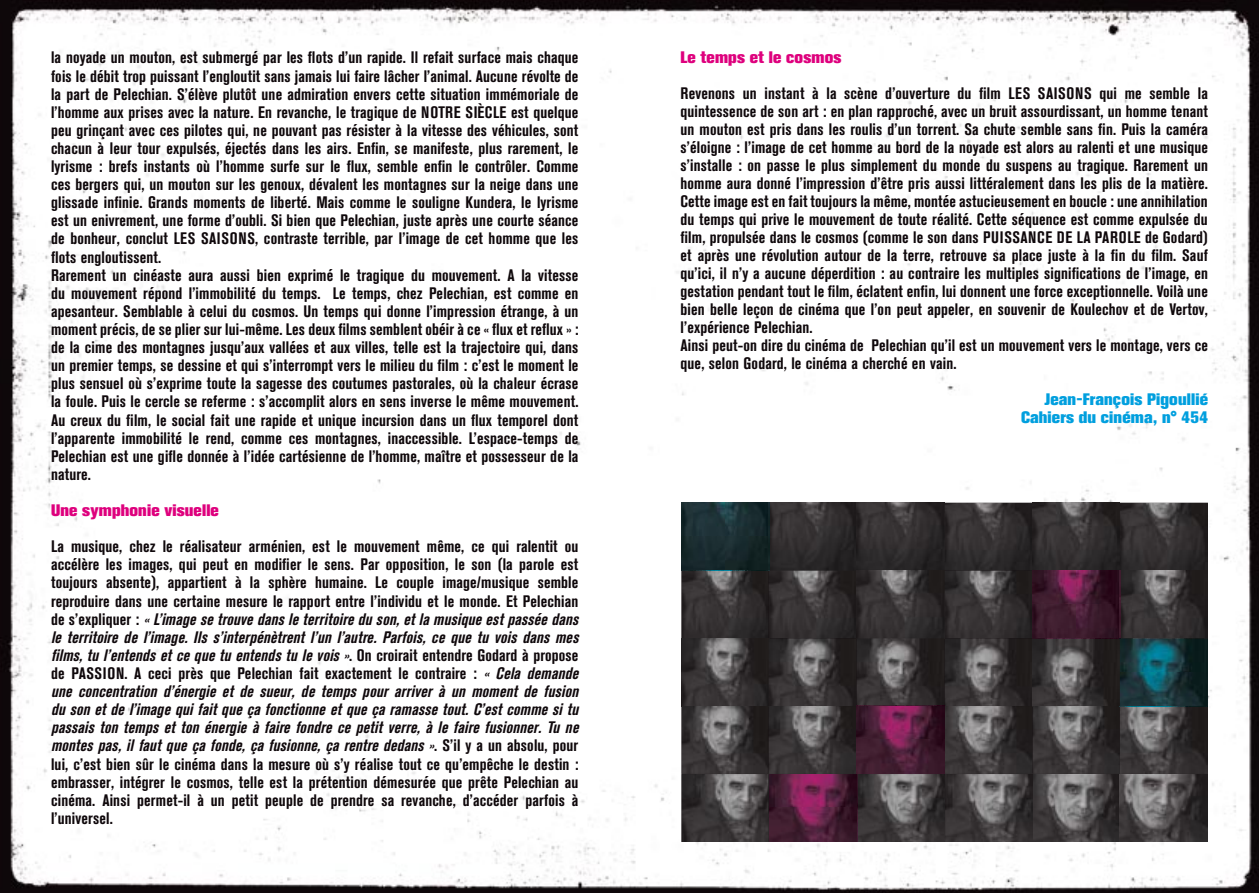
<style>
.page{position:relative;width:1259px;height:893px;background:#fff}
.page>*{position:absolute;margin:0;border:0;box-sizing:border-box;transform-origin:0 0}
.t1{font:700 condensed 16.5px/18.1px "Akzidenz Grotesk BE";letter-spacing:.01em;color:#0f080b}
.t2{font:800 16.5px/18px "Akzidenz Grotesk BE";letter-spacing:.01em;color:#009fde;text-align:right}
.t3{font:800 16.5px "Akzidenz Grotesk BE";letter-spacing:.01em;color:#de007d}
.s1{font-style:italic}
</style>
<div class="page">
<img style="left:0;top:0;width:1259px;height:893px">
<img style="left:681px;top:503px;width:527px;height:271px">
<img style="left:681px;top:774px;width:88px;height:68px">
<img style="left:857px;top:774px;width:351px;height:68px">
<img style="left:857px;top:706px;width:87px;height:68px">
<img style="left:856px;top:706px;width:1px;height:136px">
<img style="left:769px;top:774px;width:87px;height:68px">
<p class="t1" style="left:51px;top:49px;width:529px">la noyade un mouton, est submergé par les flots d’un rapide. Il refait surface mais chaque fois le débit trop puissant l’engloutit sans jamais lui faire lâcher l’animal. Aucune révolte de la part de Pelechian. S’élève plutôt une admiration envers cette situation immémoriale de l’homme aux prises avec la nature. En revanche, le tragique de NOTRE SIÈCLE est quelque peu grinçant avec ces pilotes qui, ne pouvant pas résister à la vitesse des véhicules, sont chacun à leur tour expulsés, éjectés dans les airs. Enfin, se manifeste, plus rarement, le lyrisme : brefs instants où l’homme surfe sur le flux, semble enfin le contrôler. Comme ces bergers qui, un mouton sur les genoux, dévalent les montagnes sur la neige dans une glissade infinie. Grands moments de liberté. Mais comme le souligne Kundera, le lyrisme est un enivrement, une forme d’oubli. Si bien que Pelechian, juste après une courte séance de bonheur, conclut LES SAISONS, contraste terrible, par l’image de cet homme que les flots engloutissent.<br>Rarement un cinéaste aura aussi bien exprimé le tragique du mouvement. A la vitesse du mouvement répond l’immobilité du temps. Le temps, chez Pelechian, est comme en apesanteur. Semblable à celui du cosmos. Un temps qui donne l’impression étrange, à un moment précis, de se plier sur lui-même. Les deux films semblent obéir à ce « flux et reflux » : de la cime des montagnes jusqu’aux vallées et aux villes, telle est la trajectoire qui, dans un premier temps, se dessine et qui s’interrompt vers le milieu du film : c’est le moment le plus sensuel où s’exprime toute la sagesse des coutumes pastorales, où la chaleur écrase la foule. Puis le cercle se referme : s’accomplit alors en sens inverse le même mouvement.<br>Au creux du film, le social fait une rapide et unique incursion dans un flux temporel dont l’apparente immobilité le rend, comme ces montagnes, inaccessible. L’espace-temps de Pelechian est une gifle donnée à l’idée cartésienne de l’homme, maître et possesseur de la nature.</p>
<p class="t3" style="left:51px;top:501px;width:169px">Une symphonie visuelle</p>
<p class="t1" style="left:51px;top:538px;width:533px">La musique, chez le réalisateur arménien, est le mouvement même, ce qui ralentit ou accélère les images, qui peut en modifier le sens. Par opposition, le son (la parole est toujours absente), appartient à la sphère humaine. Le couple image/musique semble reproduire dans une certaine mesure le rapport entre l’individu et le monde. Et Pelechian d e s ’ e x p l i q u e r : <span class="s1">«L’imagesetrouvedansleterritoireduson,etlamusiqueestpasséedans le territoire de l’image. Ils s’interpénètrent l’un l’autre. Parfois, ce que tu vois dans mes films,tul’entendsetcequetuentendstulevois»</span>. O n c r o i r a i t e n t e n d r e G o d a r d à p r o p o s e de PASSION. A ceci près que Pelechian fait exactement le contraire : <span class="s1">« Cela demande une concentration d’énergie et de sueur, de temps pour arriver à un moment de fusion dusonetdel’imagequifaitqueçafonctionneetqueçaramassetout.C’estcommesitu passais ton temps et ton énergie à faire fondre ce petit verre, à le faire fusionner. Tu ne montes pas, il faut que ça fonde, ça fusionne, ça rentre dedans »</span>. S ’ i l y a u n a b s o l u , p o u r lui, c’est bien sûr le cinéma dans la mesure où s’y réalise tout ce qu’empêche le destin : embrasser, intégrer le cosmos, telle est la prétention démesurée que prête Pelechian au cinéma. Ainsi permet-il à un petit peuple de prendre sa revanche, d’accéder parfois à l’universel.</p>
<p class="t3" style="left:680px;top:48px;width:162px">Le temps et le cosmos</p>
<p class="t1" style="left:680px;top:85px;width:529px">Revenons un instant à la scène d’ouverture du film LES SAISONS qui me semble la quintessence de son art : en plan rapproché, avec un bruit assourdissant, un homme tenant un mouton est pris dans les roulis d’un torrent. Sa chute semble sans fin. Puis la caméra s’éloigne : l’image de cet homme au bord de la noyade est alors au ralenti et une musique s’installe : on passe le plus simplement du monde du suspens au tragique. Rarement un homme aura donné l’impression d’être pris aussi littéralement dans les plis de la matière.<br>Cette image est en fait toujours la même, montée astucieusement en boucle : une annihilation du temps qui prive le mouvement de toute réalité. Cette séquence est comme expulsée du film, propulsée dans le cosmos (comme le son dans PUISSANCE DE LA PAROLE de Godard) et après une révolution autour de la terre, retrouve sa place juste à la fin du film. Sauf qu’ici, il n’y a aucune déperdition : au contraire les multiples significations de l’image, en gestation pendant tout le film, éclatent enfin, lui donnent une force exceptionnelle. Voilà une bien belle leçon de cinéma que l’on peut appeler, en souvenir de Koulechov et de Vertov, l’expérience Pelechian.<br>Ainsi peut-on dire du cinéma de Pelechian qu’il est un mouvement vers le montage, vers ce que, selon Godard, le cinéma a cherché en vain.</p>
<p class="t2" style="left:1021px;top:391px;width:188px">Jean-François Pigoullié<br>Cahiers du cinéma, n° 454</p>
</div>
